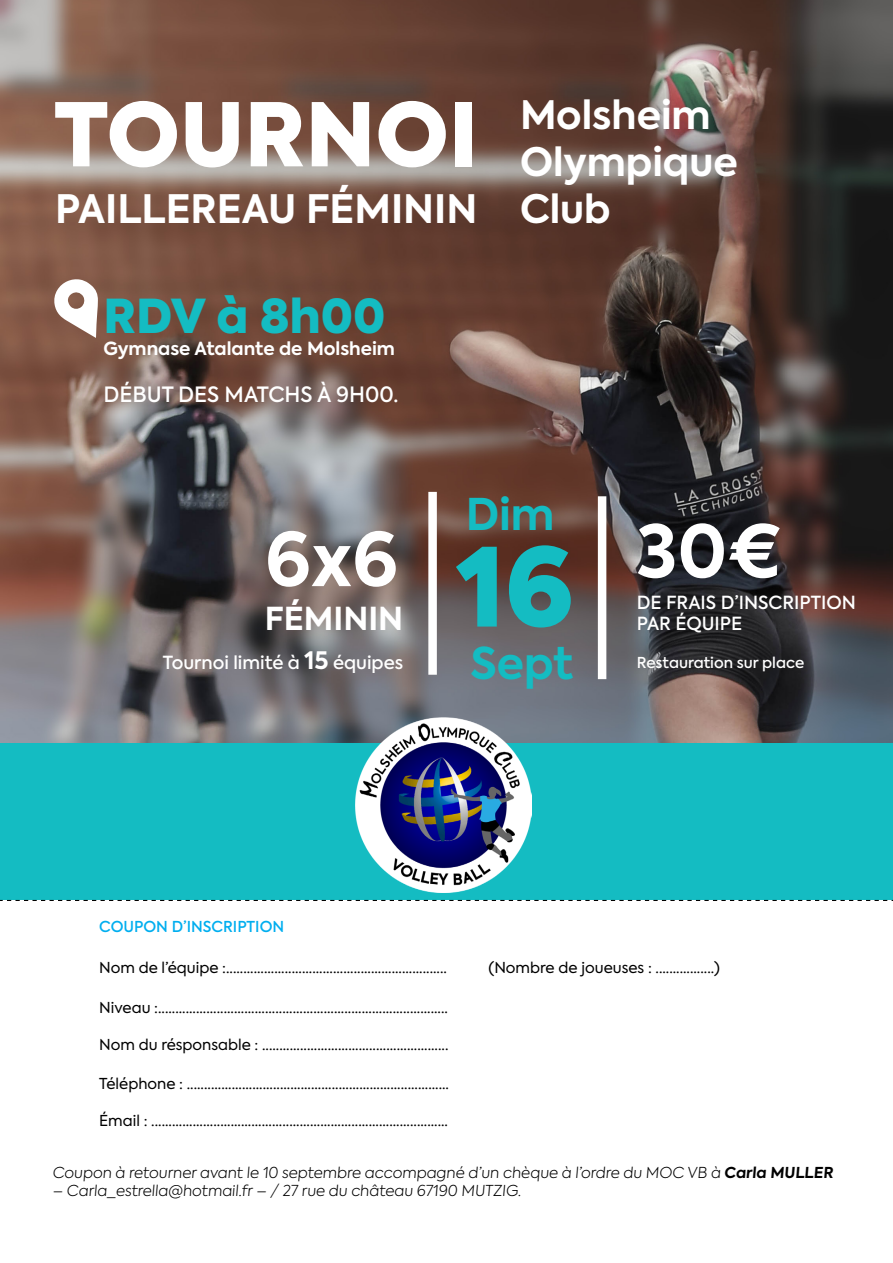
<style>
.page{position:relative;width:893px;height:1263px;background:#fff}
.page>*{position:absolute;margin:0;border:0;box-sizing:border-box;transform-origin:0 0}
.t1{font:900 108px "Axiforma";color:#14bcc2}
.t2{font:900 87px "Axiforma";color:#fff}
.t3{font:700 73.5px "Axiforma";color:#fff}
.t4{font:700 72px "Axiforma";color:#fff}
.t5{font:900 46.5px "Axiforma";color:#14bcc2}
.t6{font:700 43.5px "Axiforma";color:#14bcc2}
.t7{font:700 39px/46.8px "Axiforma";color:#fff}
.t8{font:700 31.5px "Axiforma";color:#fff}
.t9{font:500 21px "Axiforma";color:#fff}
.t10{font:500 18px "Axiforma";color:#fff}
.t11{font:700 18px "Axiforma";color:#fff}
.t12{font:15px "Axiforma";color:#000}
.t13{font:300 15px "Axiforma";color:#000}
.t14{font:500 15px "Axiforma";color:#fff}
.t15{font:500 15px "Axiforma";color:#00aeef}
.s1{font-weight:700;font-size:24px}
.s2{font-weight:700}
</style>
<div class="page">
<div style="left:0;top:700px;width:893px;height:200px;background:#14bcc2"></div>
<img style="left:0;top:0;width:893px;height:742px">
<div style="left:428px;top:492px;width:9px;height:183px;background:#fff"></div>
<div style="left:598px;top:496px;width:8px;height:183px;background:#fff"></div>
<svg style="left:54px;top:279px;width:44px;height:59px"></svg>
<svg style="left:0;top:900px;width:893px;height:1px"></svg>
<img style="left:356px;top:717px;width:175px;height:176px">
<p class="t2" style="left:54px;top:73px;width:425px">TOURNOI</p>
<p class="t7" style="left:55px;top:186px;width:424px">PAILLEREAU FÉMININ</p>
<p class="t5" style="left:104px;top:283px;width:283px">RDV à 8h00</p>
<p class="t11" style="left:104px;top:336px;width:293px">Gymnase Atalante de Molsheim</p>
<p class="t9" style="left:104px;top:380px;width:296px">DÉBUT DES MATCHS À 9H00.</p>
<p class="t7" style="left:520px;top:92px;width:192px">Molsheim</p>
<p class="t7" style="left:520px;top:139px;width:219px">Olympique<br>Club</p>
<p class="t3" style="left:265px;top:509px;width:135px">6x6</p>
<p class="t8" style="left:265px;top:597px;width:140px">FÉMININ</p>
<p class="t10" style="left:163px;top:651px;width:242px">Tournoi limité à <span class="s1">15</span> équipes</p>
<p class="t6" style="left:466px;top:485px;width:90px">Dim</p>
<p class="t1" style="left:457px;top:510px;width:119px">16</p>
<p class="t6" style="left:470px;top:633px;width:104px">Sept</p>
<p class="t4" style="left:637px;top:502px;width:147px">30€</p>
<p class="t10" style="left:637px;top:590px;width:220px">DE FRAIS D’INSCRIPTION</p>
<p class="t10" style="left:637px;top:612px;width:107px">PAR ÉQUIPE</p>
<p class="t14" style="left:637px;top:653px;width:169px">Restauration sur place</p>
<p class="t15" style="left:99px;top:917px;width:187px">COUPON D’INSCRIPTION</p>
<p class="t12" style="left:99px;top:957px;width:349px">Nom de l’équipe :................................................................</p>
<p class="t12" style="left:489px;top:957px;width:233px">(Nombre de joueuses : .................)</p>
<p class="t12" style="left:99px;top:998px;width:350px">Niveau :....................................................................................</p>
<p class="t12" style="left:99px;top:1035px;width:351px">Nom du résponsable : ......................................................</p>
<p class="t12" style="left:99px;top:1073px;width:351px">Téléphone : ............................................................................</p>
<p class="t12" style="left:99px;top:1111px;width:350px">Émail : ......................................................................................</p>
<p class="t13" style="left:52px;top:1163px;width:784px">Coupon à retourner avant le 10 septembre accompagné d’un chèque à l’ordre du MOC VB à <span class="s2">Carla MULLER</span></p>
<p class="t13" style="left:52px;top:1181px;width:472px">– Carla_estrella@hotmail.fr – / 27 rue du château 67190 MUTZIG.</p>
</div>
